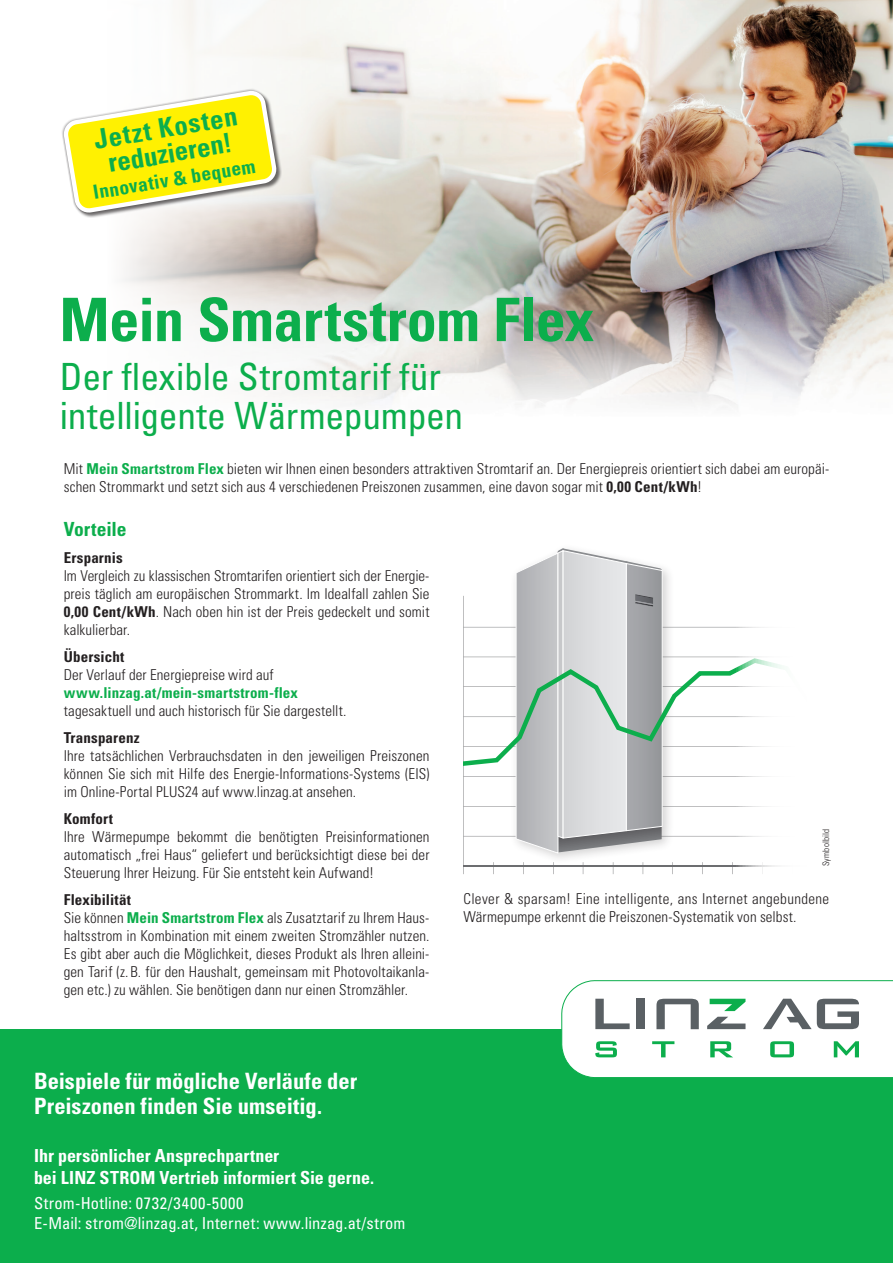
<style>
.page{position:relative;width:893px;height:1263px;background:#fff}
.page>*{position:absolute;margin:0;border:0;box-sizing:border-box;transform-origin:0 0}
.t1{font:700 condensed 60px "Univers LT Std";letter-spacing:-.005em;color:#0cae4c}
.t2{font:condensed 37.5px/39px "Univers LT Std";letter-spacing:-.005em;color:#0cae4c}
.SSL{font:700 condensed 27px/25.5px "Univers LT Std";color:#0cae4c;text-align:center}
.Text{font:700 condensed 22.5px/25.5px "Univers LT Std";color:#fff}
.SSL-2{font:700 condensed 19.5px "Univers LT Std";color:#0cae4c}
.Überschrift{font:700 condensed 19.5px "Univers LT Std";letter-spacing:-.005em;color:#0cae4c}
.t3{font:700 condensed 18px "Univers LT Std";color:#fff}
.t4{font:condensed 16.5px "Univers LT Std";letter-spacing:.015em;color:#fff}
.t5{font:condensed 16.5px "Univers LT Std";letter-spacing:.035em;color:#fff}
.t6{font:300 condensed 15px/18px "Univers LT Std";letter-spacing:.005em;color:#231f20;text-align:justify}
.Überschrift-2{font:700 condensed 15px "Univers LT Std";letter-spacing:.01em;color:#231f20}
.Text-2{font:300 condensed 9px "Univers LT Std";letter-spacing:.02em;color:#231f20}
.s1{font-weight:700;color:#0cae4c}
.s2{font-weight:700}
</style>
<div class="page">
<img style="left:407px;top:0;width:486px;height:408px">
<svg style="left:123px;top:0;width:284px;height:405px"></svg>
<div style="left:0;top:1029px;width:893px;height:234px;background:#0cae4c"></div>
<svg style="left:561px;top:980px;width:332px;height:98px"></svg>
<hr style="left:463px;top:865px;width:369px;height:2px;background:#6c6d70">
<hr style="left:463px;top:596px;width:1px;height:278px;background:#6c6d70">
<svg style="left:762px;top:862px;width:1px;height:12px"></svg>
<div style="left:510px;top:543px;width:165px;height:322px;background:#231f20;opacity:.2"></div>
<svg style="left:463px;top:543px;width:319px;height:311px"></svg>
<svg style="left:62px;top:86px;width:219px;height:131px"></svg>
<p class="SSL" style="left:92px;top:127px;width:146px;rotate:-10deg">Jetzt Kosten reduzieren!</p>
<p class="SSL-2" style="left:92px;top:180px;width:166px;rotate:-9deg">Innovativ &amp; bequem</p>
<p class="t1" style="left:60px;top:283px;width:537px">Mein Smartstrom Flex</p>
<p class="t2" style="left:60px;top:357px;width:405px">Der flexible Stromtarif für intelligente Wärmepumpen</p>
<p class="t6" style="left:64px;top:460px;width:767px">Mit <span class="s1">Mein Smartstrom Flex</span> bieten wir Ihnen einen besonders attraktiven Stromtarif an. Der Energiepreis orientiert sich dabei am europäi&shy;schen Strommarkt und setzt sich aus 4 verschiedenen Preiszonen zusammen, eine davon sogar mit <span class="s2">0,00 Cent/kWh</span>!</p>
<p class="Überschrift" style="left:64px;top:517px;width:64px">Vorteile</p>
<p class="Überschrift-2" style="left:64px;top:549px;width:60px">Ersparnis</p>
<p class="t6" style="left:64px;top:567px;width:367px">Im Vergleich zu klassischen Stromtarifen orientiert sich der Energie&shy;preis täglich am europäischen Strommarkt. Im Idealfall zahlen Sie <span class="s2">0,00 Cent/kWh</span>. Nach oben hin ist der Preis gedeckelt und somit kalkulierbar.</p>
<p class="Überschrift-2" style="left:64px;top:648px;width:62px">Übersicht</p>
<p class="t6" style="left:64px;top:666px;width:284px;text-align:left">Der Verlauf der Energiepreise wird auf <span class="s1">www.linzag.at/mein-smartstrom-flex </span>tagesaktuell und auch historisch für Sie dargestellt.</p>
<p class="Überschrift-2" style="left:64px;top:729px;width:77px">Transparenz</p>
<p class="t6" style="left:64px;top:747px;width:367px">Ihre tatsächlichen Verbrauchsdaten in den jeweiligen Preiszonen können Sie sich mit Hilfe des Energie-Informations-Systems (EIS) im Online-Portal PLUS24 auf www.linzag.at ansehen.</p>
<p class="Überschrift-2" style="left:64px;top:810px;width:51px">Komfort</p>
<p class="t6" style="left:64px;top:828px;width:367px">Ihre Wärmepumpe bekommt die benötigten Preisinformationen automatisch „frei Haus“ geliefert und berücksichtigt diese bei der Steuerung Ihrer Heizung. Für Sie entsteht kein Aufwand!</p>
<p class="Überschrift-2" style="left:64px;top:891px;width:69px">Flexibilität</p>
<p class="t6" style="left:64px;top:909px;width:367px">Sie können <span class="s1">Mein Smartstrom Flex</span> als Zusatztarif zu Ihrem Haus&shy;haltsstrom in Kombination mit einem zweiten Stromzähler nutzen.<br>Es gibt aber auch die Möglichkeit, dieses Produkt als Ihren alleini&shy;gen Tarif (z. B. für den Haushalt, gemeinsam mit Photovoltaikanla&shy;gen etc.) zu wählen. Sie benötigen dann nur einen Stromzähler.</p>
<p class="Text" style="left:34px;top:1068px;width:325px">Beispiele für mögliche Verläufe der<br>Preiszonen finden Sie umseitig.</p>
<p class="t3" style="left:34px;top:1145px;width:247px">Ihr persönlicher Ansprechpartner</p>
<p class="t3" style="left:34px;top:1166px;width:342px">bei LINZ STROM Vertrieb informiert Sie gerne.</p>
<p class="t5" style="left:34px;top:1193px;width:211px">Strom-Hotline: 0732/3400-5000</p>
<p class="t4" style="left:34px;top:1213px;width:373px">E-Mail: strom@linzag.at, Internet: www.linzag.at/strom</p>
<p class="Text-2" style="left:821px;top:866px;width:39px;rotate:-90deg">Symbolbild</p>
<p class="t6" style="left:463px;top:890px;width:367px">Clever &amp; sparsam! Eine intelligente, ans Internet angebundene<br>Wärmepumpe erkennt die Preiszonen-Systematik von selbst.</p>
</div>
